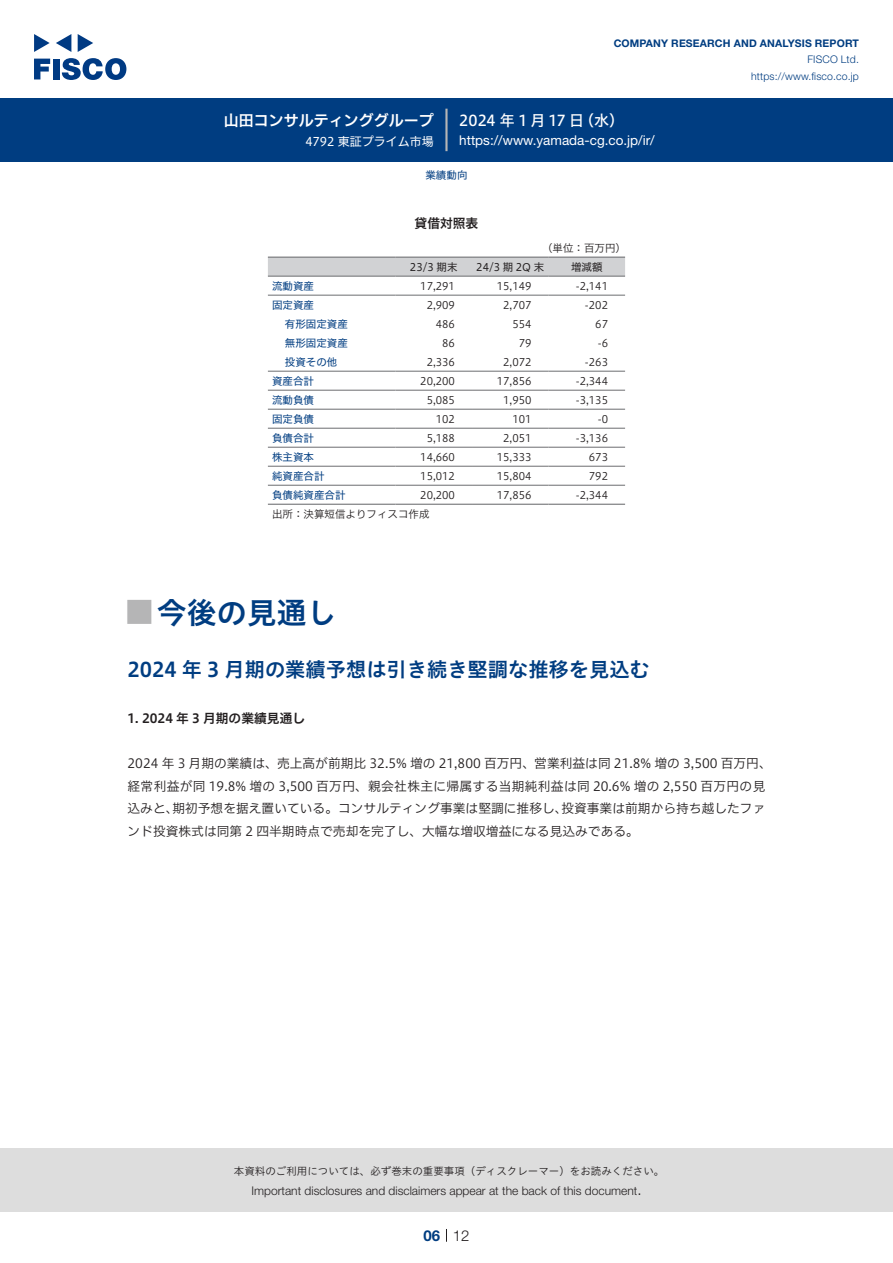
<style>
.page{position:relative;width:893px;height:1263px;background:#fff}
.page>*{position:absolute;margin:0;border:0;box-sizing:border-box;transform-origin:0 0}
.t1{font:30px "Hiragino UD Sans Std N W6";color:#003d81}
.t2{font:24px "Hiragino UD Sans Std N W6";color:#b5b5b6}
.中タイトル{font:20.25px "Hiragino UD Sans Std W6";color:#003d81}
.t3{font:15px "Hiragino UD Sans F Std N W6";color:#fff}
.t4{font:15px "Hiragino UD Sans F Std N W5";color:#fff}
.t5{font:300 15px "Helvetica Neue LT Std";color:#231f20}
.t6{font:700 15px "Helvetica Neue LT Std";color:#003d81}
.t7{font:13.5px "Helvetica Neue LT Std";color:#fff}
.本文{font:12.75px/22.5px "Hiragino UD Sans F Std N W3";color:#231f20}
.本文-2{font:12.75px "Hiragino UD Sans F Std N W3";letter-spacing:.025em;color:#231f20}
.小タイトル{font:12.75px "Hiragino UD Sans F Std N W6";color:#231f20}
.チャートタイトル{font:12.75px "Hiragino UD Sans F Std N W6";color:#231f20}
.t8{font:300 12px "Helvetica Neue LT Std";color:#231f20}
.t9{font:12px "Hiragino UD Sans F Std N W4";color:#fff}
.表数字{font:10.5px "Hiragino UD Sans F Std N W3";color:#231f20}
.t10{font:10.5px "Hiragino UD Sans Std W3";color:#231f20}
.表左{font:10.5px "Hiragino UD Sans F Std N W4";color:#003d81}
.t11{font:700 10.5px "Helvetica Neue LT Std";letter-spacing:.015em;color:#003d81}
.t12{font:300 10.5px/16.5px "Helvetica Neue LT Std";letter-spacing:.015em;color:#003d81;text-align:right}
.表上{font:10.5px "Hiragino UD Sans F Std N W4";color:#231f20}
.表左3{font:10.5px "Hiragino UD Sans F Std N W4";color:#003d81}
.表組み基本スタイル{font:10.5px "Hiragino UD Sans F Std N W3";color:#231f20}
.表単位{font:10.5px "Hiragino UD Sans F Std N W3";color:#231f20}
.ヘッダー{font:10.5px "Hiragino UD Sans F Std N W4";color:#003d81}
</style>
<div class="page">
<div style="left:0;top:1148px;width:893px;height:64px;background:#ddd"></div>
<svg style="left:34px;top:59px;width:16px;height:20px"></svg>
<div style="left:53px;top:59px;width:6px;height:20px;background:#003a83"></div>
<svg style="left:62px;top:58px;width:64px;height:22px"></svg>
<svg style="left:34px;top:34px;width:16px;height:18px"></svg>
<svg style="left:78px;top:34px;width:15px;height:18px"></svg>
<svg style="left:56px;top:34px;width:15px;height:18px"></svg>
<div style="left:0;top:98px;width:893px;height:64px;background:#003d81"></div>
<hr style="left:445px;top:109px;width:3px;height:42px;background:#b5b5b6">
<svg style="left:446px;top:1229px;width:1px;height:13px"></svg>
<div style="left:268px;top:258px;width:357px;height:18px;background:#d1d2d4"></div>
<hr style="left:268px;top:276px;width:127px;height:1px;background:#6c6d70">
<hr style="left:395px;top:276px;width:77px;height:1px;background:#6c6d70">
<hr style="left:472px;top:276px;width:77px;height:1px;background:#6c6d70">
<hr style="left:549px;top:276px;width:76px;height:1px;background:#6c6d70">
<hr style="left:268px;top:295px;width:127px;height:1px;background:#6c6d70">
<hr style="left:395px;top:295px;width:77px;height:1px;background:#6c6d70">
<hr style="left:472px;top:295px;width:77px;height:1px;background:#6c6d70">
<hr style="left:549px;top:295px;width:76px;height:1px;background:#6c6d70">
<hr style="left:268px;top:371px;width:127px;height:1px;background:#6c6d70">
<hr style="left:395px;top:371px;width:77px;height:1px;background:#6c6d70">
<hr style="left:472px;top:371px;width:77px;height:1px;background:#6c6d70">
<hr style="left:549px;top:371px;width:76px;height:1px;background:#6c6d70">
<hr style="left:268px;top:390px;width:127px;height:1px;background:#6c6d70">
<hr style="left:395px;top:390px;width:77px;height:1px;background:#6c6d70">
<hr style="left:472px;top:390px;width:77px;height:1px;background:#6c6d70">
<hr style="left:549px;top:390px;width:76px;height:1px;background:#6c6d70">
<hr style="left:268px;top:409px;width:127px;height:1px;background:#6c6d70">
<hr style="left:395px;top:409px;width:77px;height:1px;background:#6c6d70">
<hr style="left:472px;top:409px;width:77px;height:1px;background:#6c6d70">
<hr style="left:549px;top:409px;width:76px;height:1px;background:#6c6d70">
<hr style="left:268px;top:428px;width:127px;height:1px;background:#6c6d70">
<hr style="left:395px;top:428px;width:77px;height:1px;background:#6c6d70">
<hr style="left:472px;top:428px;width:77px;height:1px;background:#6c6d70">
<hr style="left:549px;top:428px;width:76px;height:1px;background:#6c6d70">
<hr style="left:268px;top:447px;width:127px;height:1px;background:#6c6d70">
<hr style="left:395px;top:447px;width:77px;height:1px;background:#6c6d70">
<hr style="left:472px;top:447px;width:77px;height:1px;background:#6c6d70">
<hr style="left:549px;top:447px;width:76px;height:1px;background:#6c6d70">
<hr style="left:268px;top:466px;width:127px;height:1px;background:#6c6d70">
<hr style="left:395px;top:466px;width:77px;height:1px;background:#6c6d70">
<hr style="left:472px;top:466px;width:77px;height:1px;background:#6c6d70">
<hr style="left:549px;top:466px;width:76px;height:1px;background:#6c6d70">
<hr style="left:268px;top:485px;width:127px;height:1px;background:#6c6d70">
<hr style="left:395px;top:485px;width:77px;height:1px;background:#6c6d70">
<hr style="left:472px;top:485px;width:77px;height:1px;background:#6c6d70">
<hr style="left:549px;top:485px;width:76px;height:1px;background:#6c6d70">
<hr style="left:268px;top:257px;width:127px;height:1px;background:#6c6d70">
<hr style="left:395px;top:257px;width:77px;height:1px;background:#6c6d70">
<hr style="left:472px;top:257px;width:77px;height:1px;background:#6c6d70">
<hr style="left:549px;top:257px;width:76px;height:1px;background:#6c6d70">
<hr style="left:268px;top:504px;width:127px;height:1px;background:#6c6d70">
<hr style="left:395px;top:504px;width:77px;height:1px;background:#6c6d70">
<hr style="left:472px;top:504px;width:77px;height:1px;background:#6c6d70">
<hr style="left:549px;top:504px;width:76px;height:1px;background:#6c6d70">
<h3 class="t3" style="left:224px;top:109px;width:212px">山田コンサルティンググループ</h3>
<p class="t9" style="left:305px;top:132px;width:130px">4792 東証プライム市場</p>
<p class="t11" style="left:614px;top:37px;width:247px">COMPANY RESEARCH AND ANALYSIS REPORT</p>
<p class="t12" style="left:751px;top:51px;width:109px">FISCO Ltd. https://www.fisco.co j p.</p>
<h3 class="t4" style="left:459px;top:109px;width:126px">2024 年 1 月 17 日</h3>
<h3 class="t4" style="left:579px;top:109px;width:46px">（水(</h3>
<p class="t7" style="left:459px;top:132px;width:197px">https://www.yamada- c g . c o j p. /i r/</p>
<p class="ヘッダー" style="left:425px;top:167px;width:43px">業績動向</p>
<p class="チャートタイトル" style="left:415px;top:214px;width:65px">貸借対照表</p>
<p class="表上" style="left:410px;top:259px;width:49px">23/3 期末</p>
<p class="表単位" style="left:542px;top:240px;width:85px">（単位：百万円(</p>
<p class="表上" style="left:571px;top:259px;width:33px">増減額</p>
<p class="表上" style="left:476px;top:259px;width:69px">24/3 期 2Q 末</p>
<p class="表左" style="left:272px;top:278px;width:43px">流動資産</p>
<p class="表数字" style="left:420px;top:278px;width:36px">17,291</p>
<p class="表数字" style="left:497px;top:278px;width:36px">15,149</p>
<p class="表数字" style="left:576px;top:278px;width:34px">-2,141</p>
<p class="表左" style="left:272px;top:297px;width:43px">固定資産</p>
<p class="表数字" style="left:427px;top:297px;width:30px">2,909</p>
<p class="表数字" style="left:503px;top:297px;width:30px">2,707</p>
<p class="表数字" style="left:585px;top:297px;width:25px">-202</p>
<p class="表左3" style="left:285px;top:316px;width:64px">有形固定資産</p>
<p class="表数字" style="left:436px;top:316px;width:21px">486</p>
<p class="表数字" style="left:512px;top:316px;width:21px">554</p>
<p class="表数字" style="left:595px;top:316px;width:14px">67</p>
<p class="表左3" style="left:285px;top:335px;width:64px">無形固定資産</p>
<p class="表数字" style="left:442px;top:335px;width:14px">86</p>
<p class="表数字" style="left:519px;top:335px;width:14px">79</p>
<p class="表数字" style="left:598px;top:335px;width:12px">-6</p>
<p class="表左3" style="left:285px;top:354px;width:54px">投資その他</p>
<p class="表数字" style="left:427px;top:354px;width:30px">2,336</p>
<p class="表数字" style="left:503px;top:354px;width:30px">2,072</p>
<p class="表数字" style="left:585px;top:354px;width:25px">-263</p>
<p class="表左" style="left:272px;top:373px;width:43px">資産合計</p>
<p class="表数字" style="left:420px;top:373px;width:36px">20,200</p>
<p class="表数字" style="left:497px;top:373px;width:36px">17,856</p>
<p class="表数字" style="left:576px;top:373px;width:34px">-2,344</p>
<p class="表左" style="left:272px;top:392px;width:43px">流動負債</p>
<p class="表数字" style="left:427px;top:392px;width:30px">5,085</p>
<p class="表数字" style="left:503px;top:392px;width:30px">1,950</p>
<p class="表数字" style="left:576px;top:392px;width:34px">-3,135</p>
<p class="表左" style="left:272px;top:411px;width:43px">固定負債</p>
<p class="表数字" style="left:436px;top:411px;width:21px">102</p>
<p class="表数字" style="left:512px;top:411px;width:21px">101</p>
<p class="表数字" style="left:598px;top:411px;width:12px">-0</p>
<p class="表左" style="left:272px;top:430px;width:43px">負債合計</p>
<p class="表数字" style="left:427px;top:430px;width:30px">5,188</p>
<p class="表数字" style="left:503px;top:430px;width:30px">2,051</p>
<p class="表数字" style="left:576px;top:430px;width:34px">-3,136</p>
<p class="表左" style="left:272px;top:449px;width:43px">株主資本</p>
<p class="表数字" style="left:420px;top:449px;width:36px">14,660</p>
<p class="表数字" style="left:497px;top:449px;width:36px">15,333</p>
<p class="表数字" style="left:589px;top:449px;width:21px">673</p>
<p class="表左" style="left:272px;top:468px;width:54px">純資産合計</p>
<p class="表数字" style="left:420px;top:468px;width:36px">15,012</p>
<p class="表数字" style="left:497px;top:468px;width:36px">15,804</p>
<p class="表数字" style="left:589px;top:468px;width:21px">792</p>
<p class="表左" style="left:272px;top:487px;width:75px">負債純資産合計</p>
<p class="表組み基本スタイル" style="left:272px;top:506px;width:159px">出所：決算短信よりフィスコ作成</p>
<p class="表数字" style="left:420px;top:487px;width:36px">20,200</p>
<p class="表数字" style="left:497px;top:487px;width:36px">17,856</p>
<p class="表数字" style="left:576px;top:487px;width:34px">-2,344</p>
<p class="t1" style="left:157px;top:589px;width:181px">今後の見通し</p>
<p class="t2" style="left:128px;top:594px;width:25px">█</p>
<p class="中タイトル" style="left:128px;top:654px;width:524px">2024 年 3 月期の業績予想は引き続き堅調な推移を見込む</p>
<p class="小タイトル" style="left:128px;top:709px;width:179px">1. 2024 年 3 月期の業績見通し</p>
<p class="本文" style="left:128px;top:752px;width:646px">2024 年 3 月期の業績は、売上高が前期比 32.5% 増の 21,800 百万円、営業利益は同 21.8% 増の 3,500 百万円、</p>
<p class="本文-2" style="left:128px;top:776px;width:639px">経常利益が同 19.8% 増の 3,500 百万円、親会社株主に帰属する当期純利益は同 20.6% 増の 2,550 百万円の見</p>
<p class="本文" style="left:561px;top:797px;width:205px">投資事業は前期から持ち越したファ</p>
<p class="本文" style="left:172px;top:797px;width:397px">期初予想を据え置いている。コンサルティング事業は堅調に推移し、</p>
<p class="本文" style="left:128px;top:797px;width:513px">込みと、<br>ンド投資株式は同第 2 四半期時点で売却を完了し、大幅な増収増益になる見込みである。</p>
<p class="t10" style="left:234px;top:1163px;width:432px">本資料のご利用については、必ず巻末の重要事項（ディスクレーマー）をお読みください。</p>
<h3 class="t5" style="left:637px;top:1180px;width:6px">.</h3>
<p class="t8" style="left:251px;top:1183px;width:387px">Important disclosures and disclaimers appear at the back of this document</p>
<h3 class="t6" style="left:423px;top:1226px;width:18px">06</h3>
<h3 class="t5" style="left:453px;top:1226px;width:18px">12</h3>
</div>
